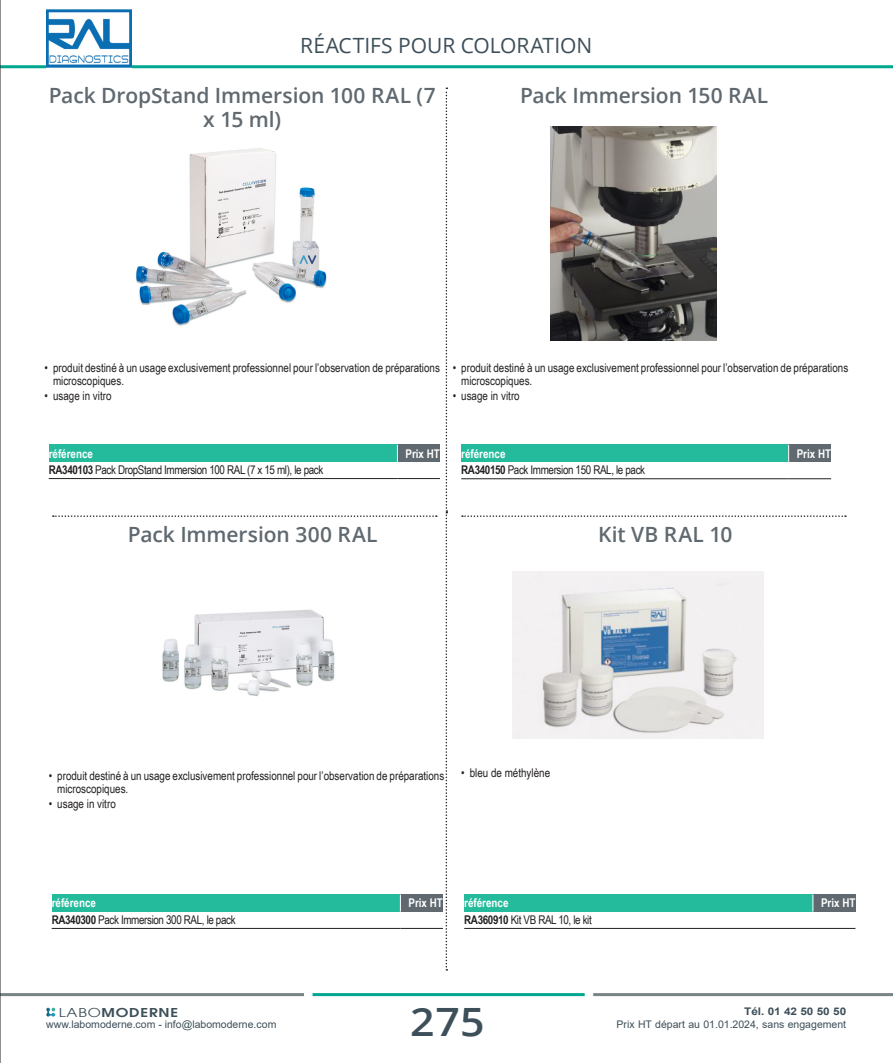
<style>
.page{position:relative;width:893px;height:1063px;background:#fff}
.page>*{position:absolute;margin:0;border:0;box-sizing:border-box;transform-origin:0 0}
.t1{font:600 39px "Open Sans";color:#3d4f59;scale:1.1 1}
.titre2_copie{font:600 21px/24px "Open Sans";letter-spacing:-.005em;color:#5f696f;text-align:center}
.tetedroite2009_copie{font:21px "Open Sans";color:#3d4f59}
.Texte_puce{font:12px/13.5px "Arial Narrow";color:#231f20}
.tab_tarif_corps_copi{font:12px "Arial Narrow";letter-spacing:-.03em;color:#231f20}
.tab_tarif_tete_copie{font:700 12px "Arial Narrow";color:#fff}
.t2{font:600 12px "Avant Garde";letter-spacing:.05em;color:#3d4f59;scale:1.25 1}
.t3{font:10.5px "Arial";color:#3d4f59}
.t4{font:700 10.5px "Arial";color:#3d4f59;scale:1.12 1}
.s1{font-weight:700}
.s2{font-weight:400}
</style>
<div class="page">
<hr style="left:0;top:65px;width:893px;height:3px;background:#00a78e">
<hr style="left:0;top:993px;width:304px;height:3px;background:#778385">
<svg style="left:46px;top:1008px;width:9px;height:9px"></svg>
<hr style="left:313px;top:993px;width:272px;height:3px;background:#00a78e">
<hr style="left:593px;top:993px;width:300px;height:3px;background:#778385">
<hr style="left:0;top:0;width:1px;height:1063px;background:#231f20">
<svg style="left:462px;top:515px;width:384px;height:2px"></svg>
<img style="left:47px;top:9px;width:85px;height:59px">
<svg style="left:446px;top:88px;width:1px;height:883px"></svg>
<div style="left:461px;top:445px;width:328px;height:17px;background:#24bb9d"></div>
<div style="left:789px;top:445px;width:42px;height:17px;background:#5f696f"></div>
<hr style="left:461px;top:478px;width:328px;height:1px;background:#231f20">
<hr style="left:789px;top:478px;width:42px;height:1px;background:#231f20">
<svg style="left:788px;top:445px;width:1px;height:17px"></svg>
<svg style="left:53px;top:515px;width:384px;height:2px"></svg>
<div style="left:49px;top:445px;width:348px;height:17px;background:#24bb9d"></div>
<div style="left:397px;top:445px;width:43px;height:17px;background:#5f696f"></div>
<hr style="left:49px;top:478px;width:348px;height:1px;background:#231f20">
<hr style="left:397px;top:478px;width:43px;height:1px;background:#231f20">
<svg style="left:397px;top:445px;width:1px;height:17px"></svg>
<div style="left:52px;top:895px;width:348px;height:17px;background:#24bb9d"></div>
<div style="left:400px;top:895px;width:43px;height:17px;background:#5f696f"></div>
<hr style="left:52px;top:928px;width:348px;height:1px;background:#231f20">
<hr style="left:400px;top:928px;width:43px;height:1px;background:#231f20">
<svg style="left:400px;top:895px;width:1px;height:17px"></svg>
<div style="left:464px;top:895px;width:349px;height:17px;background:#24bb9d"></div>
<div style="left:813px;top:895px;width:42px;height:17px;background:#5f696f"></div>
<hr style="left:464px;top:928px;width:349px;height:1px;background:#231f20">
<hr style="left:813px;top:928px;width:42px;height:1px;background:#231f20">
<svg style="left:812px;top:895px;width:1px;height:17px"></svg>
<img style="left:136px;top:148px;width:191px;height:177px">
<img style="left:162px;top:609px;width:173px;height:87px">
<img style="left:512px;top:572px;width:251px;height:166px">
<img style="left:550px;top:127px;width:166px;height:213px">
<p class="tetedroite2009_copie" style="left:300px;top:31px;width:294px">RÉACTIFS POUR COLORATION</p>
<p class="titre2_copie" style="left:520px;top:83px;width:250px">Pack Immersion 150 RAL</p>
<p class="titre2_copie" style="left:49px;top:83px;width:388px">Pack DropStand Immersion 100 RAL (7 x 15 ml)</p>
<p class="Texte_puce" style="left:53px;top:360px;width:388px;text-indent:-8px">• produit destiné à un usage exclusivement professionnel pour l’observation de préparations microscopiques.</p>
<p class="Texte_puce" style="left:45px;top:388px;width:68px">• usage in vitro</p>
<p class="Texte_puce" style="left:461px;top:360px;width:388px;text-indent:-8px">• produit destiné à un usage exclusivement professionnel pour l’observation de préparations microscopiques.</p>
<p class="Texte_puce" style="left:453px;top:388px;width:68px">• usage in vitro</p>
<p class="tab_tarif_tete_copie" style="left:49px;top:444px;width:46px">référence</p>
<p class="tab_tarif_tete_copie" style="left:405px;top:444px;width:36px">Prix HT</p>
<p class="tab_tarif_corps_copi" style="left:49px;top:461px;width:276px"><span class="s1">RA340103</span> Pack DropStand Immersion 100 RAL (7 x 15 ml), le pack</p>
<p class="tab_tarif_tete_copie" style="left:461px;top:444px;width:46px">référence</p>
<p class="tab_tarif_tete_copie" style="left:797px;top:444px;width:36px">Prix HT</p>
<p class="tab_tarif_corps_copi" style="left:461px;top:461px;width:185px"><span class="s1">RA340150</span> Pack Immersion 150 RAL, le pack</p>
<p class="titre2_copie" style="left:128px;top:522px;width:251px">Pack Immersion 300 RAL</p>
<p class="titre2_copie" style="left:598px;top:522px;width:136px">Kit VB RAL 10</p>
<p class="Texte_puce" style="left:57px;top:768px;width:388px;text-indent:-8px">• produit destiné à un usage exclusivement professionnel pour l’observation de préparations microscopiques.</p>
<p class="Texte_puce" style="left:49px;top:796px;width:68px">• usage in vitro</p>
<p class="Texte_puce" style="left:461px;top:766px;width:90px">• bleu de méthylène</p>
<p class="tab_tarif_tete_copie" style="left:52px;top:894px;width:46px">référence</p>
<p class="tab_tarif_tete_copie" style="left:408px;top:894px;width:36px">Prix HT</p>
<p class="tab_tarif_corps_copi" style="left:52px;top:911px;width:185px"><span class="s1">RA340300</span> Pack Immersion 300 RAL, le pack</p>
<p class="tab_tarif_tete_copie" style="left:464px;top:894px;width:46px">référence</p>
<p class="tab_tarif_tete_copie" style="left:821px;top:894px;width:36px">Prix HT</p>
<p class="tab_tarif_corps_copi" style="left:464px;top:911px;width:129px"><span class="s1">RA360910</span> Kit VB RAL 10, le kit</p>
<p class="t2" style="left:59px;top:1004px;width:97px"><span class="s2">LABO</span>MODERNE</p>
<h1 class="t1" style="left:410px;top:995px;width:69px">275</h1>
<p class="t4" style="left:744px;top:1004px;width:93px">Tél. 01 42 50 50 50</p>
<p class="t3" style="left:46px;top:1017px;width:232px">www.labomoderne.com - info@labomoderne.com</p>
<p class="t3" style="left:617px;top:1017px;width:231px">Prix HT départ au 01.01.2024, sans engagement</p>
</div>
